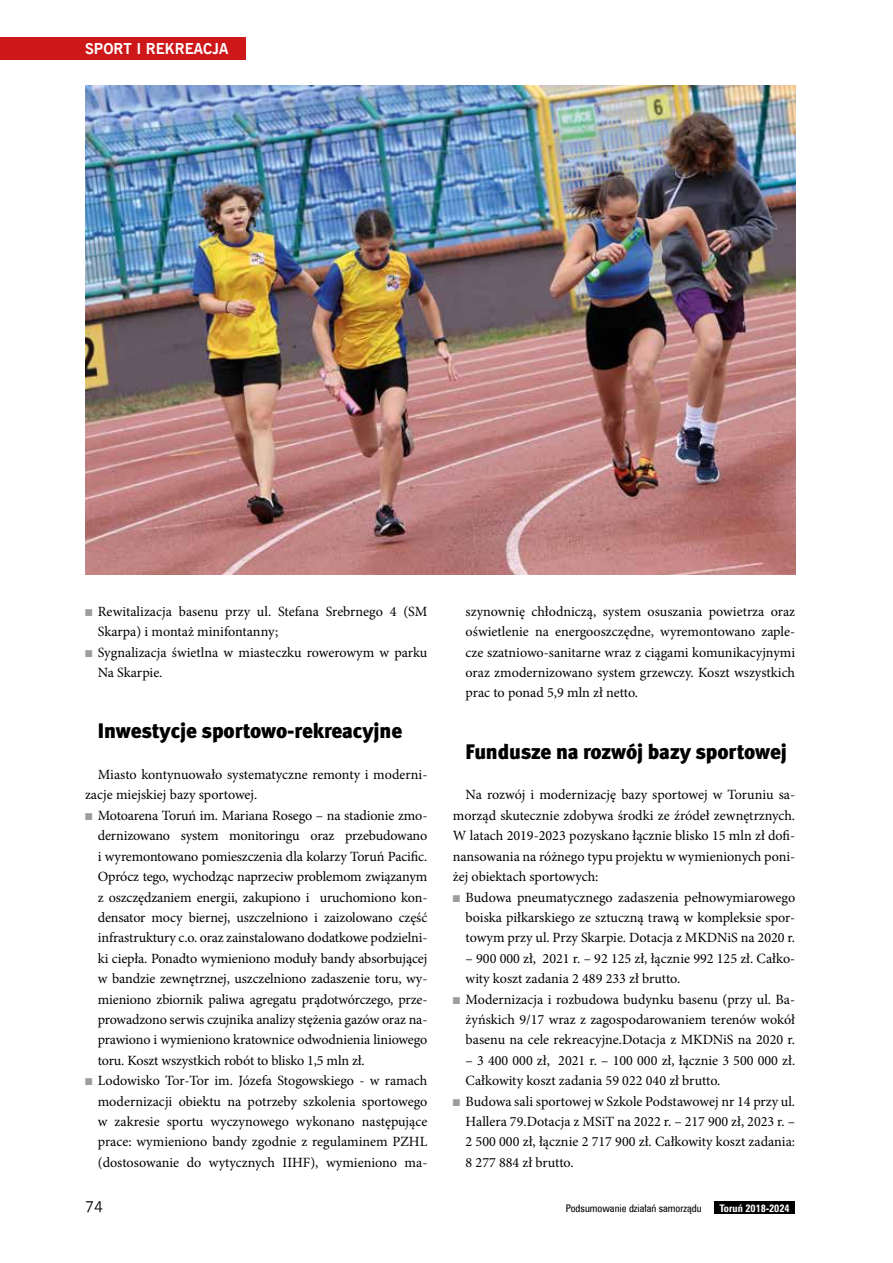
<style>
.page{position:relative;width:893px;height:1263px;background:#fff}
.page>*{position:absolute;margin:0;border:0;box-sizing:border-box;transform-origin:0 0}
.t1{font:21px "Meta Black CELF";letter-spacing:-.01em;color:#000}
.t2{font:700 15px "News Goth EU";color:#fff}
.t3{font:15px "News Goth EU";color:#000}
.t4{font:14.1px/20.4px "Minion Pro";letter-spacing:-.005em;color:#000;text-align:justify}
.t5{font:10.5px "Zurich Cn EU";color:#000}
.t6{font:700 10.5px "Zurich Cn EU";color:#fff}
.s1{font-family:"Dixieland Normal";font-size:9.75px;color:#9d9d9c}
</style>
<div class="page">
<div style="left:714px;top:1202px;width:81px;height:12px;background:#000"></div>
<div style="left:0;top:37px;width:245px;height:23px;background:#cd1719"></div>
<img style="left:85px;top:85px;width:710px;height:490px">
<p class="t2" style="left:85px;top:39px;width:145px">SPORT I REKREACJA</p>
<p class="t4" style="left:85px;top:601px;width:344px"><span class="s1">Q</span> Rewitalizacja basenu przy ul. Stefana Srebrnego 4 (SM</p>
<p class="t4" style="left:98px;top:621px;width:182px">Skarpa) i montaż minifontanny;</p>
<p class="t4" style="left:85px;top:642px;width:344px"><span class="s1">Q</span> Sygnalizacja świetlna w miasteczku rowerowym w parku</p>
<p class="t4" style="left:98px;top:662px;width:66px">Na Skarpie.</p>
<h1 class="t1" style="left:98px;top:718px;width:306px">Inwestycje sportowo-rekreacyjne</h1>
<p class="t4" style="left:98px;top:764px;width:331px">Miasto kontynuowało systematyczne remonty i moderni-</p>
<p class="t4" style="left:85px;top:785px;width:174px">zacje miejskiej bazy sportowej.</p>
<p class="t4" style="left:85px;top:805px;width:344px"><span class="s1">Q</span> Motoarena Toruń im. Mariana Rosego – na stadionie zmo-</p>
<p class="t4" style="left:98px;top:826px;width:331px">dernizowano system monitoringu oraz przebudowano</p>
<p class="t4" style="left:98px;top:846px;width:331px">i wyremontowano pomieszczenia dla kolarzy Toruń Pacific.</p>
<p class="t4" style="left:98px;top:866px;width:331px">Oprócz tego, wychodząc naprzeciw problemom związanym</p>
<p class="t4" style="left:98px;top:887px;width:331px">z oszczędzaniem energii, zakupiono i uruchomiono kon-</p>
<p class="t4" style="left:98px;top:907px;width:331px">densator mocy biernej, uszczelniono i zaizolowano część</p>
<p class="t4" style="left:98px;top:928px;width:331px">infrastruktury c.o. oraz zainstalowano dodatkowe podzielni-</p>
<p class="t4" style="left:98px;top:948px;width:331px">ki ciepła. Ponadto wymieniono moduły bandy absorbującej</p>
<p class="t4" style="left:98px;top:968px;width:331px">w bandzie zewnętrznej, uszczelniono zadaszenie toru, wy-</p>
<p class="t4" style="left:98px;top:989px;width:331px">mieniono zbiornik paliwa agregatu prądotwórczego, prze-</p>
<p class="t4" style="left:98px;top:1009px;width:331px">prowadzono serwis czujnika analizy stężenia gazów oraz na-</p>
<p class="t4" style="left:98px;top:1030px;width:331px">prawiono i wymieniono kratownice odwodnienia liniowego</p>
<p class="t4" style="left:98px;top:1050px;width:268px">toru. Koszt wszystkich robót to blisko 1,5 mln zł.</p>
<p class="t4" style="left:85px;top:1070px;width:344px"><span class="s1">Q</span> Lodowisko Tor-Tor im. Józefa Stogowskiego - w ramach</p>
<p class="t4" style="left:98px;top:1091px;width:331px">modernizacji obiektu na potrzeby szkolenia sportowego</p>
<p class="t4" style="left:98px;top:1111px;width:331px">w zakresie sportu wyczynowego wykonano następujące</p>
<p class="t4" style="left:98px;top:1132px;width:331px">prace: wymieniono bandy zgodnie z regulaminem PZHL</p>
<p class="t4" style="left:98px;top:1152px;width:331px">(dostosowanie do wytycznych IIHF), wymieniono ma-</p>
<p class="t4" style="left:466px;top:601px;width:331px">szynownię chłodniczą, system osuszania powietrza oraz oświetlenie na energooszczędne, wyremontowano zaple&shy;cze szatniowo-sanitarne wraz z ciągami komunikacyjnymi oraz zmodernizowano system grzewczy. Koszt wszystkich prac to ponad 5,9 mln zł netto.</p>
<h1 class="t1" style="left:466px;top:738px;width:323px">Fundusze na rozwój bazy sportowej</h1>
<p class="t4" style="left:466px;top:785px;width:331px">Na rozwój i modernizację bazy sportowej w Toruniu sa-</p>
<p class="t4" style="left:453px;top:805px;width:344px">morząd skutecznie zdobywa środki ze źródeł zewnętrznych.</p>
<p class="t4" style="left:453px;top:826px;width:344px">W latach 2019-2023 pozyskano łącznie blisko 15 mln zł dofi-</p>
<p class="t4" style="left:453px;top:846px;width:344px">nansowania na różnego typu projektu w wymienionych poni-</p>
<p class="t4" style="left:453px;top:866px;width:147px">żej obiektach sportowych:</p>
<p class="t4" style="left:453px;top:887px;width:344px"><span class="s1">Q</span> Budowa pneumatycznego zadaszenia pełnowymiarowego</p>
<p class="t4" style="left:466px;top:907px;width:331px">boiska piłkarskiego ze sztuczną trawą w kompleksie spor-</p>
<p class="t4" style="left:466px;top:928px;width:331px">towym przy ul. Przy Skarpie. Dotacja z MKDNiS na 2020 r.</p>
<p class="t4" style="left:466px;top:948px;width:331px">– 900 000 zł, 2021 r. – 92 125 zł, łącznie 992 125 zł. Całko-</p>
<p class="t4" style="left:466px;top:968px;width:216px">wity koszt zadania 2 489 233 zł brutto.</p>
<p class="t4" style="left:453px;top:989px;width:344px"><span class="s1">Q</span> Modernizacja i rozbudowa budynku basenu (przy ul. Ba-</p>
<p class="t4" style="left:466px;top:1009px;width:331px">żyńskich 9/17 wraz z zagospodarowaniem terenów wokół</p>
<p class="t4" style="left:466px;top:1030px;width:331px">basenu na cele rekreacyjne.Dotacja z MKDNiS na 2020 r.</p>
<p class="t4" style="left:466px;top:1050px;width:331px">– 3 400 000 zł, 2021 r. – 100 000 zł, łącznie 3 500 000 zł.</p>
<p class="t4" style="left:466px;top:1070px;width:256px">Całkowity koszt zadania 59 022 040 zł brutto.</p>
<p class="t4" style="left:453px;top:1091px;width:344px"><span class="s1">Q</span> Budowa sali sportowej w Szkole Podstawowej nr 14 przy ul.</p>
<p class="t4" style="left:466px;top:1111px;width:331px">Hallera 79.Dotacja z MSiT na 2022 r. – 217 900 zł, 2023 r. –</p>
<p class="t4" style="left:466px;top:1132px;width:331px">2 500 000 zł, łącznie 2 717 900 zł. Całkowity koszt zadania:</p>
<p class="t4" style="left:466px;top:1152px;width:110px">8 277 884 zł brutto.</p>
<p class="t3" style="left:85px;top:1197px;width:20px">74</p>
<p class="t5" style="left:566px;top:1201px;width:137px">Podsumowanie działań samorządu</p>
<p class="t6" style="left:719px;top:1201px;width:72px">Toruń 2018-2024</p>
</div>
